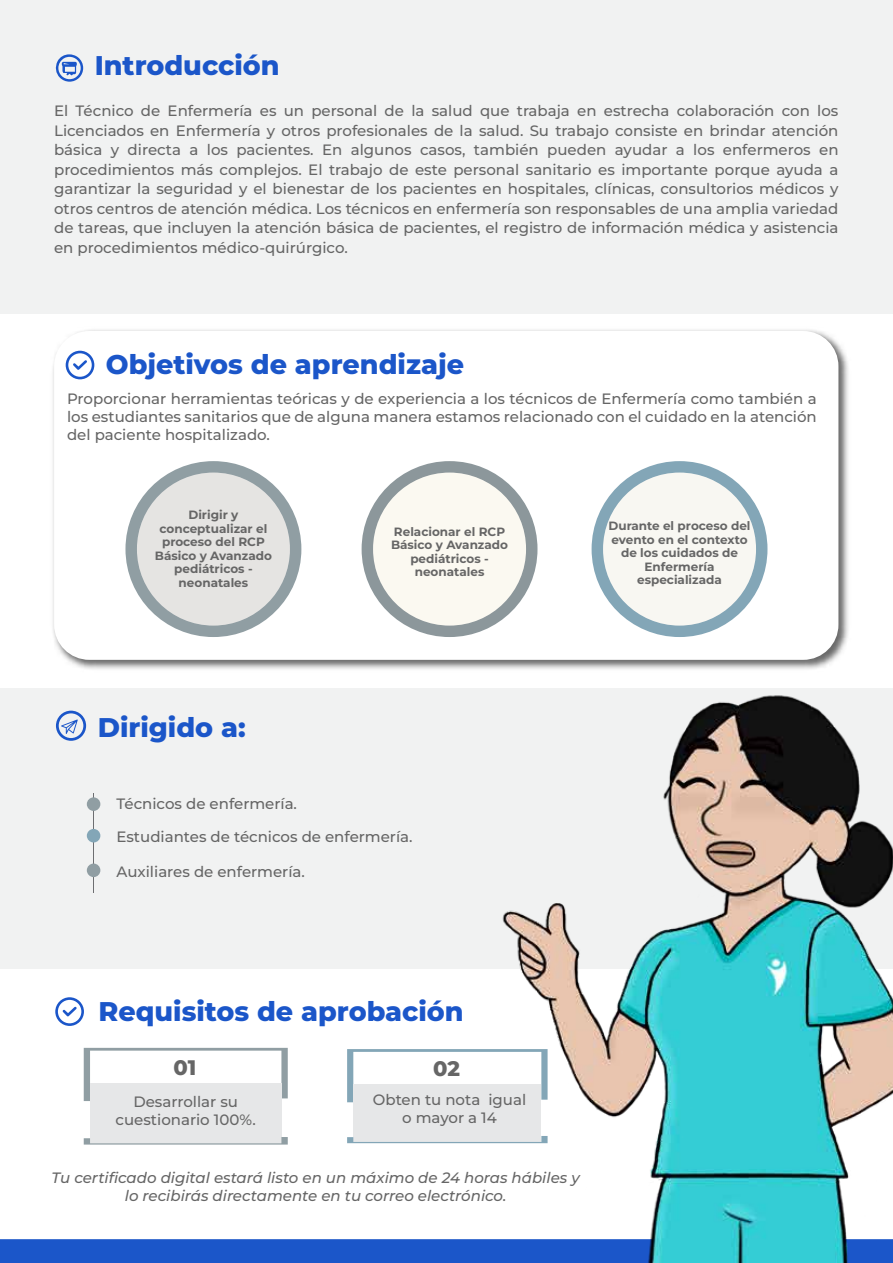
<style>
.page{position:relative;width:893px;height:1263px;background:#fff}
.page>*{position:absolute;margin:0;border:0;box-sizing:border-box;transform-origin:0 0}
.t1{font:800 27px "Montserrat";color:#1b56c9}
.t2{font:800 21px "Montserrat";color:#666}
.t3{font:500 15px/19.5px "Montserrat";color:#666;text-align:justify}
.t4{font:italic 500 15px/18px "Montserrat";color:#666;text-align:center}
.t5{font:700 12px/13.5px "Montserrat";color:#666;text-align:center}
</style>
<div class="page">
<div style="left:0;top:688px;width:893px;height:280px;background:#f1f2f2"></div>
<img style="left:53px;top:329px;width:795px;height:340px">
<div style="left:54px;top:331px;width:784px;height:329px;background:#fff;border-radius:35px"></div>
<div style="left:0;top:0;width:893px;height:314px;background:#f1f2f2"></div>
<svg style="left:55px;top:54px;width:28px;height:28px"></svg>
<svg style="left:66px;top:351px;width:28px;height:28px"></svg>
<div style="left:125px;top:461px;width:176px;height:176px;background:#909ea3;border-radius:50%"></div>
<div style="left:137px;top:473px;width:153px;height:152px;background:#e5e4e2;border-radius:50%"></div>
<div style="left:592px;top:461px;width:175px;height:176px;background:#83a6b7;border-radius:50%"></div>
<div style="left:603px;top:473px;width:153px;height:152px;background:#f8f7f2;border-radius:50%"></div>
<div style="left:362px;top:461px;width:175px;height:176px;background:#8c979b;border-radius:50%"></div>
<div style="left:373px;top:473px;width:153px;height:152px;background:#fbf9f1;border-radius:50%"></div>
<svg style="left:56px;top:711px;width:30px;height:30px"></svg>
<hr style="left:93px;top:793px;width:1px;height:100px;background:#6d6e71">
<div style="left:87px;top:797px;width:13px;height:14px;background:#909ea3;border-radius:50%"></div>
<div style="left:87px;top:829px;width:13px;height:13px;background:#83a6b7;border-radius:50%"></div>
<div style="left:87px;top:863px;width:13px;height:14px;background:#909ea3;border-radius:50%"></div>
<svg style="left:55px;top:997px;width:29px;height:29px"></svg>
<svg style="left:84px;top:1048px;width:155px;height:53px"></svg>
<div style="left:90px;top:1083px;width:191px;height:60px;background:#e6e7e8"></div>
<svg style="left:84px;top:1138px;width:155px;height:6px"></svg>
<div style="left:0;top:1239px;width:239px;height:24px;background:#1b56c9"></div>
<img style="left:239px;top:650px;width:654px;height:613px">
<h1 class="t1" style="left:95px;top:46px;width:186px">Introducción</h1>
<p class="t3" style="left:54px;top:101px;width:786px">El Técnico de Enfermería es un personal de la salud que trabaja en estrecha colaboración con los Licenciados en Enfermería y otros profesionales de la salud. Su trabajo consiste en brindar atención básica y directa a los pacientes. En algunos casos, también pueden ayudar a los enfermeros en procedimientos más complejos. El trabajo de este personal sanitario es importante porque ayuda a garantizar la seguridad y el bienestar de los pacientes en hospitales, clínicas, consultorios médicos y otros centros de atención médica. Los técnicos en enfermería son responsables de una amplia variedad de tareas, que incluyen la atención básica de pacientes, el registro de información médica y asistencia en procedimientos médico-quirúrgico.</p>
<h1 class="t1" style="left:106px;top:344px;width:360px">Objetivos de aprendizaje</h1>
<p class="t3" style="left:67px;top:389px;width:751px;line-height:18px">Proporcionar herramientas teóricas y de experiencia a los técnicos de Enfermería como también a los estudiantes sanitarios que de alguna manera estamos relacionado con el cuidado en la atención del paciente hospitalizado.</p>
<p class="t5" style="left:155px;top:508px;width:119px">Dirigir y conceptualizar el proceso del RCP<br>Básico y Avanzado pediátricos - neonatales</p>
<h1 class="t1" style="left:98px;top:707px;width:149px">Dirigido a:</h1>
<p class="t5" style="left:391px;top:524px;width:119px">Relacionar el RCP<br>Básico y Avanzado pediátricos - neonatales</p>
<p class="t5" style="left:608px;top:518px;width:144px">Durante el proceso del evento en el contexto de los cuidados de<br>Enfermería especializada</p>
<p class="t3" style="left:117px;top:787px;width:298px;line-height:32.4px">Técnicos de enfermería.<br>Estudiantes de técnicos de enfermería.</p>
<p class="t3" style="left:117px;top:861px;width:190px">Auxiliares de enfermería.</p>
<h1 class="t1" style="left:98px;top:992px;width:367px">Requisitos de aprobación</h1>
<h2 class="t2" style="left:174px;top:1052px;width:24px">01</h2>
<p class="t3" style="left:116px;top:1092px;width:142px;line-height:18px;text-align:center">Desarrollar su cuestionario 100%.</p>
<h2 class="t2" style="left:433px;top:1053px;width:28px">02</h2>
<p class="t3" style="left:373px;top:1089px;width:155px;line-height:18px;text-align:center">Obten tu nota igual o mayor a 14</p>
<p class="t4" style="left:52px;top:1168px;width:530px">Tu certificado digital estará listo en un máximo de 24 horas hábiles y lo recibirás directamente en tu correo electrónico.</p>
</div>
